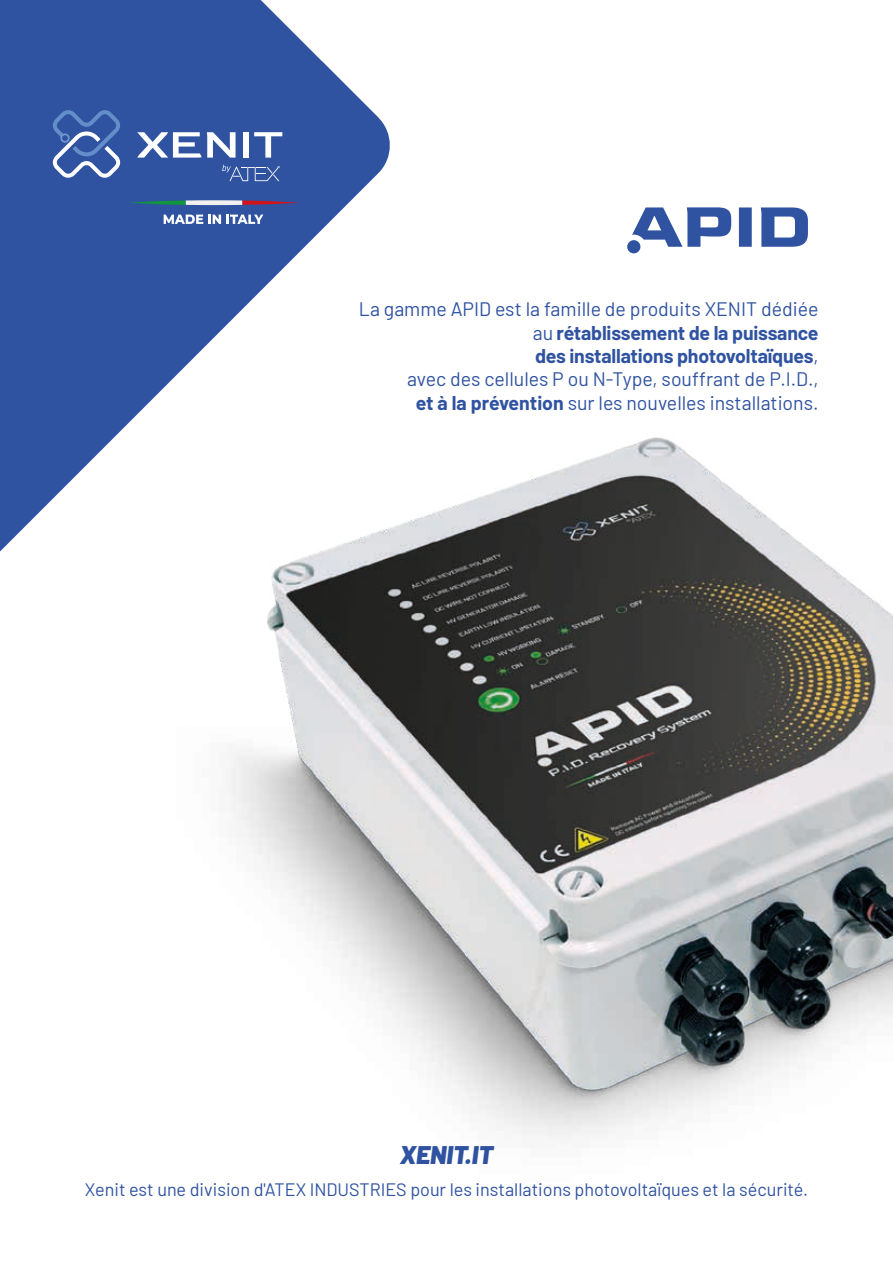
<style>
.page{position:relative;width:893px;height:1263px;background:#fff}
.page>*{position:absolute;margin:0;border:0;box-sizing:border-box;transform-origin:0 0}
.t1{font:italic 900 25.5px "Barlow";color:#3053a1}
.t2{font:19.5px/23.4px "Barlow";color:#3053a1;text-align:right}
.t3{font:18px "Barlow";color:#3053a1}
.s1{font-weight:700}
</style>
<div class="page">
<svg style="left:0;top:0;width:390px;height:552px;fill:#3053a1"></svg>
<svg style="left:222px;top:165px;width:58px;height:16px"></svg>
<svg style="left:164px;top:215px;width:57px;height:9px"></svg>
<svg style="left:227px;top:215px;width:36px;height:9px"></svg>
<svg style="left:129px;top:200px;width:170px;height:5px"></svg>
<svg style="left:137px;top:132px;width:99px;height:26px"></svg>
<div style="left:243px;top:132px;width:6px;height:26px;background:#fff"></div>
<svg style="left:254px;top:132px;width:28px;height:26px"></svg>
<svg style="left:53px;top:109px;width:67px;height:70px;background:#5473b3"></svg>
<div style="left:61px;top:134px;width:8px;height:8px;background:#3053a1;border-radius:50%"></div>
<div style="left:60px;top:133px;width:10px;height:10px;border:2px solid #7497cf;border-radius:50%"></div>
<svg style="left:632px;top:207px;width:176px;height:40px"></svg>
<div style="left:627px;top:240px;width:13px;height:13px;background:#3053a1;border-radius:50%"></div>
<img style="left:11px;top:423px;width:882px;height:718px">
<p class="t2" style="left:359px;top:296px;width:461px">La gamme APID est la famille de produits XENIT dédiée au <span class="s1">rétablissement de la puissance<br>des installations photovoltaïques</span>,<br>avec des cellules P ou N-Type, souffrant de P.I.D.,<br><span class="s1">et à la prévention</span> sur les nouvelles installations.</p>
<h1 class="t1" style="left:400px;top:1135px;width:95px">XENIT.IT</h1>
<p class="t3" style="left:85px;top:1177px;width:725px">Xenit est une division d'ATEX INDUSTRIES pour les installations photovoltaïques et la sécurité.</p>
</div>
